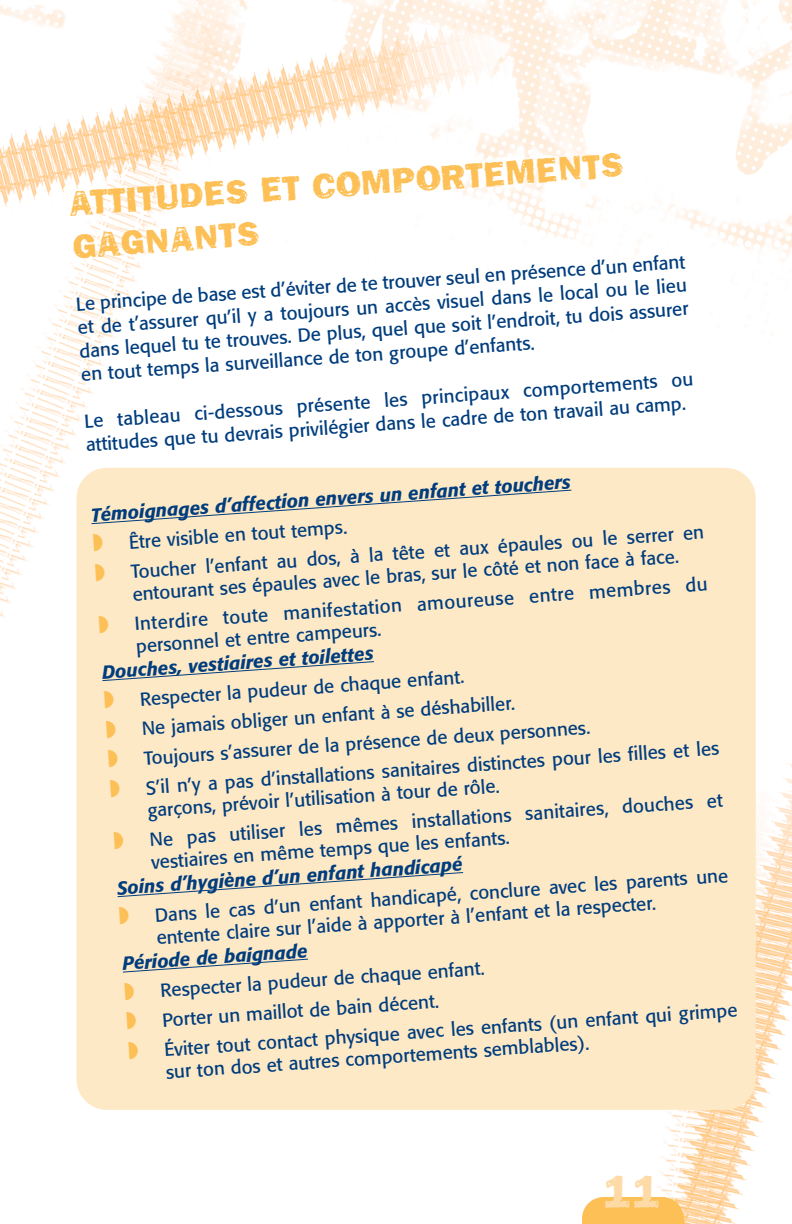
<style>
.page{position:relative;width:792px;height:1224px;background:#fff}
.page>*{position:absolute;margin:0;border:0;box-sizing:border-box;transform-origin:0 0}
.t1{font:48px "Frankie";color:#fedba6}
.t2{font:36px/43.2px "Frankie";color:#fdc056}
.t3{font:18.8px/29.6px "Formata";color:#013d7d}
.s1{font-weight:500;font-style:italic}
.s2{color:#fdc056}
</style>
<div class="page">
<img style="left:0;top:0;width:792px;height:1224px">
<svg style="left:582px;top:1197px;width:102px;height:27px"></svg>
<div style="left:77px;top:468px;width:679px;height:642px;background:#fee9c7;border-radius:30px"></div>
<svg style="left:91px;top:489px;width:481px;height:36px"></svg>
<svg style="left:102px;top:661px;width:273px;height:20px"></svg>
<svg style="left:117px;top:872px;width:347px;height:26px"></svg>
<svg style="left:122px;top:958px;width:187px;height:15px"></svg>
<h2 class="t2" style="left:68px;top:182px;width:558px;rotate:-4deg">ATTITUDES ET COMPORTEMENTS<br>GAGNANTS</h2>
<p class="t3" style="left:75px;top:294px;width:612px;line-height:23.6px;text-align:justify;rotate:-4deg">Le principe de base est d’éviter de te trouver seul en présence d’un enfant et de t’assurer qu’il y a toujours un accès visuel dans le local ou le lieu dans lequel tu te trouves. De plus, quel que soit l’endroit, tu dois assurer en tout temps la surveillance de ton groupe d’enfants.</p>
<p class="t3" style="left:84px;top:411px;width:612px;line-height:23.6px;rotate:-4deg">Le tableau ci-dessous présente les principaux comportements ou attitudes que tu devrais privilégier dans le cadre de ton travail au camp.</p>
<p class="t3" style="left:90px;top:502px;width:612px;rotate:-4deg"><span class="s1">Témoignages d’affection envers un enfant et touchers<br></span><span class="s2">◗</span> Être visible en tout temps.<br><span class="s2">◗</span> Toucher l’enfant au dos, à la tête et aux épaules ou le serrer en</p>
<p class="t3" style="left:96px;top:584px;width:612px;text-align:center;rotate:-4deg">entourant ses épaules avec le bras, sur le côté et non face à face.<br><span class="s2">◗</span> Interdire toute manifestation amoureuse entre membres du</p>
<p class="t3" style="left:135px;top:633px;width:247px;rotate:-4deg">personnel et entre campeurs.</p>
<p class="t3" style="left:101px;top:659px;width:612px;rotate:-4deg"><span class="s1">Douches, vestiaires et toilettes<br></span><span class="s2">◗</span> Respecter la pudeur de chaque enfant.<br><span class="s2">◗</span> Ne jamais obliger un enfant à se déshabiller.<br><span class="s2">◗</span> Toujours s’assurer de la présence de deux personnes.<br><span class="s2">◗</span> S’il n’y a pas d’installations sanitaires distinctes pour les filles et les</p>
<p class="t3" style="left:111px;top:800px;width:612px;text-indent:36px;rotate:-4deg">garçons, prévoir l’utilisation à tour de rôle.<br><span class="s2">◗</span> Ne pas utiliser les mêmes installations sanitaires, douches et</p>
<p class="t3" style="left:150px;top:849px;width:361px;rotate:-4deg">vestiaires en même temps que les enfants.</p>
<p class="t3" style="left:116px;top:875px;width:612px;rotate:-4deg"><span class="s1">Soins d’hygiène d’un enfant handicapé<br></span><span class="s2">◗</span> Dans le cas d’un enfant handicapé, conclure avec les parents une</p>
<p class="t3" style="left:156px;top:925px;width:502px;rotate:-4deg">entente claire sur l’aide à apporter à l’enfant et la respecter.</p>
<p class="t3" style="left:121px;top:950px;width:612px;rotate:-4deg"><span class="s1">Période de baignade<br></span><span class="s2">◗</span> Respecter la pudeur de chaque enfant.<br><span class="s2">◗</span> Porter un maillot de bain décent.<br><span class="s2">◗</span> Éviter tout contact physique avec les enfants (un enfant qui grimpe</p>
<p class="t3" style="left:165px;top:1059px;width:426px;rotate:-4deg">sur ton dos et autres comportements semblables).</p>
<h1 class="t1" style="left:603px;top:1163px;width:59px">11</h1>
</div>
